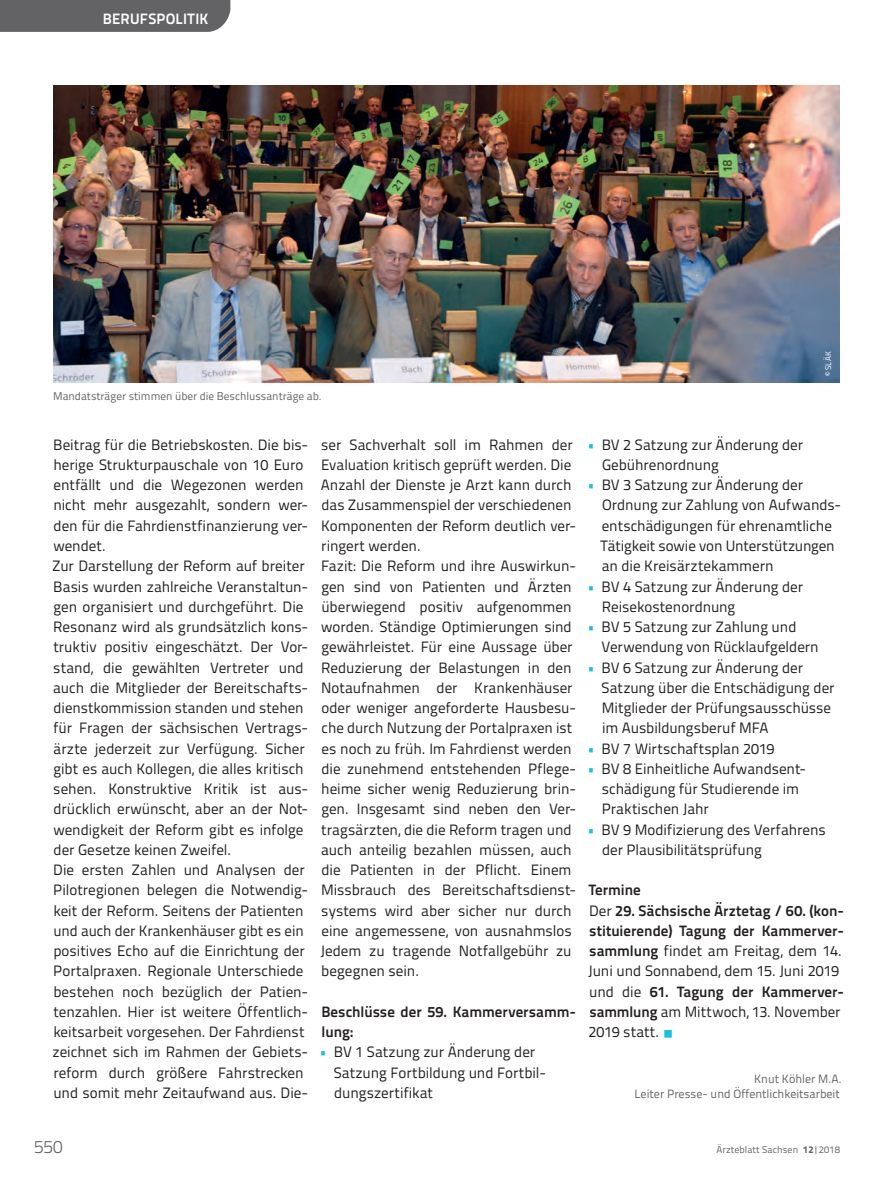
<style>
.page{position:relative;width:893px;height:1191px;background:#fff}
.page>*{position:absolute;margin:0;border:0;box-sizing:border-box;transform-origin:0 0}
.t1{font:300 18px "Titillium Text";color:#636366}
.t2{font:15px/20.2px "Titillium Text";color:#231f20}
.t3{font:700 15px/20.2px "Titillium Text";color:#231f20}
.t4{font:700 15px "Titillium Text";letter-spacing:.01em;color:#fff}
.t5{font:12px/15px "Titillium Text";color:#636366;text-align:right}
.t6{font:11.25px "Titillium Text";color:#636366}
.t7{font:9.75px "Titillium Text";letter-spacing:.01em;color:#636366}
.t8{font:8.25px "Titillium Text";color:#fff}
.s1{color:#1cbfdf}
.s2{font-weight:400}
.s3{font-weight:800}
</style>
<div class="page">
<div style="left:0;top:0;width:230px;height:32px;background:#636366"></div>
<img style="left:53px;top:85px;width:787px;height:298px">
<p class="t4" style="left:103px;top:7px;width:107px">berufspolitik</p>
<p class="t6" style="left:53px;top:387px;width:268px">Mandatsträger stimmen über die Beschlussanträge ab.</p>
<p class="t2" style="left:52px;top:433px;width:258px">Beitrag für die Betriebskosten. Die bis&shy;herige Strukturpauschale von 10 Euro entfällt und die Wegezonen werden nicht mehr ausgezahlt, sondern wer&shy;den für die Fahrdienstfinanzierung ver&shy;wendet.<br>Zur Darstellung der Reform auf breiter Basis wurden zahlreiche Veranstaltun&shy;gen organisiert und durchgeführt. Die Resonanz wird als grundsätzlich kons&shy;truktiv positiv eingeschätzt. Der Vor&shy;stand, die gewählten Vertreter und auch die Mitglieder der Bereitschafts&shy;dienstkommission standen und stehen für Fragen der sächsischen Vertrags&shy;ärzte jederzeit zur Verfügung. Sicher gibt es auch Kollegen, die alles kritisch sehen. Konstruktive Kritik ist aus&shy;drücklich erwünscht, aber an der Not&shy;wendigkeit der Reform gibt es infolge der Gesetze keinen Zweifel.<br>Die ersten Zahlen und Analysen der Pilotregionen belegen die Notwendig&shy;keit der Reform. Seitens der Patienten und auch der Krankenhäuser gibt es ein positives Echo auf die Einrichtung der Portalpraxen. Regionale Unterschiede bestehen noch bezüglich der Patien&shy;tenzahlen. Hier ist weitere Öffentlich&shy;keitsarbeit vorgesehen. Der Fahrdienst zeichnet sich im Rahmen der Gebiets&shy;reform durch größere Fahrstrecken und somit mehr Zeitaufwand aus. Die-</p>
<p class="t2" style="left:320px;top:433px;width:257px">ser Sachverhalt soll im Rahmen der Evaluation kritisch geprüft werden. Die Anzahl der Dienste je Arzt kann durch das Zusammenspiel der verschiedenen Komponenten der Reform deutlich ver&shy;ringert werden.<br>Fazit: Die Reform und ihre Auswirkun&shy;gen sind von Patienten und Ärzten überwiegend positiv aufgenommen worden. Ständige Optimierungen sind gewährleistet. Für eine Aussage über Reduzierung der Belastungen in den Notaufnahmen der Krankenhäuser oder weniger angeforderte Hausbesu&shy;che durch Nutzung der Portalpraxen ist es noch zu früh. Im Fahrdienst werden die zunehmend entstehenden Pflege&shy;heime sicher wenig Reduzierung brin&shy;gen. Insgesamt sind neben den Ver&shy;tragsärzten, die die Reform tragen und auch anteilig bezahlen müssen, auch die Patienten in der Pflicht. Einem Missbrauch des Bereitschaftsdienst&shy;systems wird aber sicher nur durch eine angemessene, von ausnahmslos Jedem zu tragende Notfallgebühr zu begegnen sein.</p>
<p class="t3" style="left:321px;top:1000px;width:256px">Beschlüsse der 59. Kammerversamm&shy;lung:</p>
<p class="t2" style="left:334px;top:1041px;width:214px;text-indent:-15px"><span class="s1">•</span> BV 1 Satzung zur Änderung der<br>Satzung Fortbildung und Fortbil&shy;dungszertifikat</p>
<p class="t8" style="left:822px;top:376px;width:26px;rotate:-90deg">© SLÄK</p>
<p class="t2" style="left:602px;top:433px;width:203px;text-indent:-15px"><span class="s1">•</span> BV 2 Satzung zur Änderung der<br>Gebührenordnung</p>
<p class="t2" style="left:601px;top:474px;width:242px;text-indent:-14px"><span class="s1">•</span> BV 3 Satzung zur Änderung der<br>Ordnung zur Zahlung von Aufwands&shy;entschädigungen für ehrenamtliche<br>Tätigkeit sowie von Unterstützungen an die Kreisärztekammern</p>
<p class="t2" style="left:602px;top:575px;width:203px;text-indent:-15px"><span class="s1">•</span> BV 4 Satzung zur Änderung der<br>Reisekostenordnung</p>
<p class="t2" style="left:601px;top:616px;width:219px;text-indent:-14px"><span class="s1">•</span> BV 5 Satzung zur Zahlung und<br>Verwendung von Rücklaufgeldern</p>
<p class="t2" style="left:602px;top:656px;width:234px;text-indent:-15px"><span class="s1">•</span> BV 6 Satzung zur Änderung der<br>Satzung über die Entschädigung der<br>Mitglieder der Prüfungsausschüsse im Ausbildungsberuf MFA</p>
<p class="t2" style="left:587px;top:737px;width:189px"><span class="s1">•</span> BV 7 Wirtschaftsplan 2019</p>
<p class="t2" style="left:602px;top:757px;width:204px;text-indent:-15px"><span class="s1">•</span> BV 8 Einheitliche Aufwandsent&shy;schädigung für Studierende im<br>Praktischen Jahr</p>
<p class="t2" style="left:602px;top:818px;width:225px;text-indent:-15px"><span class="s1">•</span> BV 9 Modifizierung des Verfahrens der Plausibilitätsprüfung</p>
<p class="t3" style="left:588px;top:879px;width:257px">Termine<br><span class="s2">Der</span> 29. Sächsische Ärztetag / 60. (kon&shy;stituierende) Tagung der Kammerver&shy;sammlung <span class="s2">findet am Freitag, dem 14.<br>Juni und Sonnabend, dem 15. Juni 2019 und die</span> 61. Tagung der Kammerver&shy;sammlung <span class="s2">am Mittwoch, 13. November<br>2019 statt.</span> <span class="s1">○</span></p>
<p class="t5" style="left:634px;top:1070px;width:207px">Knut Köhler M.A.<br>Leiter Presse- und Öffentlichkeitsarbeit</p>
<p class="t1" style="left:34px;top:1133px;width:30px">550</p>
<p class="t7" style="left:717px;top:1142px;width:125px">Ärzteblatt Sachsen <span class="s3">12</span>|2018</p>
</div>
